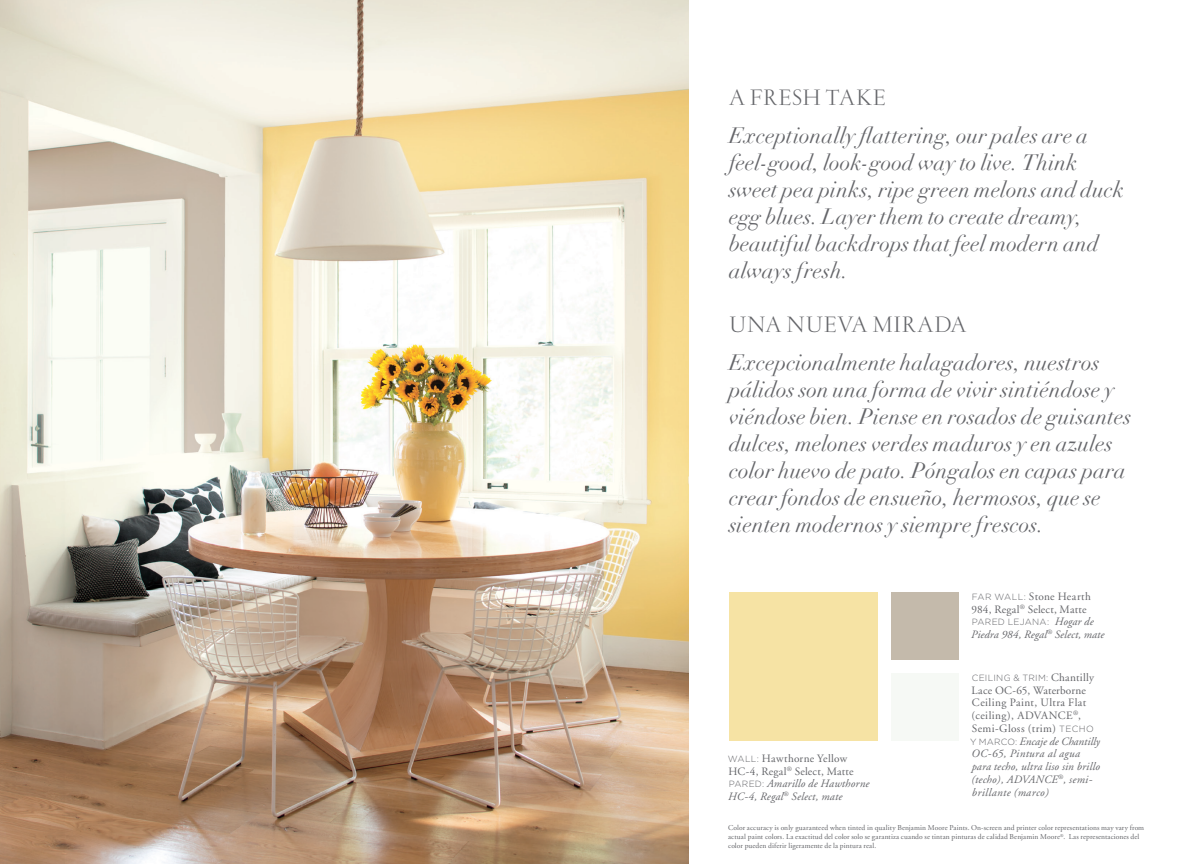
<style>
.page{position:relative;width:1188px;height:864px;background:#fff}
.page>*{position:absolute;margin:0;border:0;box-sizing:border-box;transform-origin:0 0}
.t1{font:300 22.5px "Garamond";letter-spacing:.035em;color:#646569}
.t2{font:italic 21.75px/27px "Didot";letter-spacing:.005em;color:#646569}
.t3{font:italic 11.25px/12.8px "Adobe Garamond";letter-spacing:.015em;color:#646569}
.t4{font:11.25px/12.8px "Adobe Garamond";letter-spacing:.02em;color:#646569}
.t5{font:300 9px "Gotham";letter-spacing:.03em;color:#646569}
.t6{font:7.5px/9px "Adobe Garamond";letter-spacing:.015em;color:#646569}
.s1{font-family:"Gotham";font-weight:300;font-style:normal;font-size:9px}
.s2{font-style:normal}
.s3{font-family:"Gotham";font-weight:300;font-size:9px}
.s4{font-family:"Adobe Garamond";font-weight:400;font-style:italic;font-size:11.25px}
.s5{font-family:"Adobe Garamond";font-weight:400;font-size:11.25px}
</style>
<div class="page">
<img style="left:0;top:0;width:688px;height:864px">
<div style="left:729px;top:592px;width:149px;height:148px;background:#f6e3a4"></div>
<div style="left:891px;top:592px;width:67px;height:67px;background:#c4baab"></div>
<div style="left:891px;top:673px;width:67px;height:67px;background:#f6f9f5"></div>
<p class="t1" style="left:729px;top:86px;width:158px">A FRESH TAKE</p>
<p class="t2" style="left:729px;top:122px;width:397px">Exceptionally flattering, our pales are a feel-good, look-good way to live. Think sweet pea pinks, ripe green melons and duck egg blues. Layer them to create dreamy, beautiful backdrops that feel modern and always fresh.</p>
<p class="t1" style="left:729px;top:313px;width:239px">UNA NUEVA MIRADA</p>
<p class="t2" style="left:729px;top:349px;width:404px">Excepcionalmente halagadores, nuestros pálidos son una forma de vivir sintiéndose y viéndose bien. Piense en rosados de guisantes dulces, melones verdes maduros y en azules color huevo de pato. Póngalos en capas para crear fondos de ensueño, hermosos, que se sienten modernos y siempre frescos.</p>
<p class="t3" style="left:728px;top:752px;width:143px"><span class="s1">WALL:</span> <span class="s2">Hawthorne Yellow<br>HC-4, Regal</span><sup>®</sup> <span class="s2">Select, Matte<br></span><span class="s1">PARED:</span> Amarillo de Hawthorne<br>HC-4, Regal<sup>®</sup> Select, mate</p>
<p class="t4" style="left:971px;top:590px;width:121px"><span class="s3">FAR WALL:</span> Stone Hearth<br>984, Regal<sup>®</sup> Select, Matte</p>
<p class="t5" style="left:972px;top:617px;width:123px">PARED LEJANA: <span class="s4">Hogar de</span></p>
<p class="t3" style="left:971px;top:629px;width:135px">Piedra 984, Regal<sup>®</sup> Select, mate</p>
<p class="t5" style="left:972px;top:672px;width:124px">CEILING &amp; TRIM: <span class="s5">Chantilly</span></p>
<p class="t3" style="left:970px;top:684px;width:131px"><span class="s2">Lace OC-65, Waterborne<br>Ceiling Paint, Ultra Flat (ceiling), ADVANCE</span><sup>®</sup><span class="s2">,<br>Semi-Gloss (trim)</span> <span class="s1">TECHO<br>Y MARCO:</span> Encaje de Chantilly<br>OC-65, Pintura al agua para techo, ultra liso sin brillo (techo), ADVANCE<sup>®</sup>, semi&shy;brillante (marco)</p>
<p class="t6" style="left:728px;top:824px;width:418px">Color accuracy is only guaranteed when tinted in quality Benjamin Moore Paints. On-screen and printer color representations may vary from actual paint colors. La exactitud del color solo se garantiza cuando se tintan pinturas de calidad Benjamin Moore<sup>®</sup>. Las representaciones del color pueden diferir ligeramente de la pintura real.</p>
</div>
